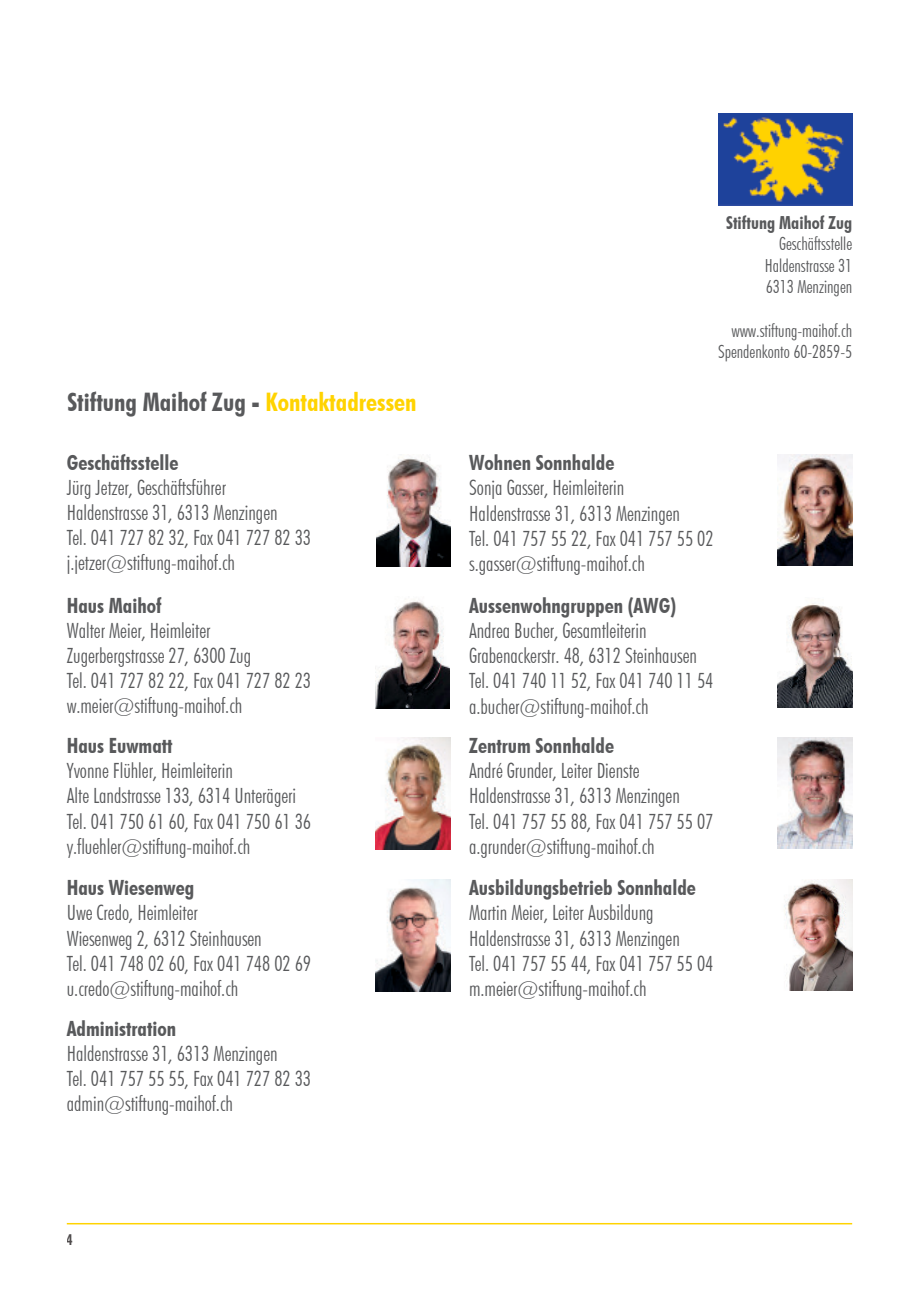
<style>
.page{position:relative;width:919px;height:1289px;background:#fff}
.page>*{position:absolute;margin:0;border:0;box-sizing:border-box;transform-origin:0 0}
.t1{font:700 condensed 25.5px "Futura BT";color:#58595b}
.Fliesstext{font:300 condensed 21px "Futura BT";color:#58595b}
.Untertitel{font:700 condensed 21px "Futura BT";color:#58595b}
.t2{font:300 condensed 18px "Futura BT";color:#58595b}
.t3{font:700 condensed 18px "Futura BT";color:#58595b}
.t4{font:700 condensed 15px "Futura BT";color:#231f20}
.s1{color:#ffd300}
</style>
<div class="page">
<hr style="left:67px;top:1222px;width:785px;height:2px;background:#ffd300">
<img style="left:376px;top:457px;width:75px;height:109px">
<img style="left:375px;top:879px;width:75px;height:112px">
<img style="left:375px;top:601px;width:74px;height:107px">
<img style="left:777px;top:454px;width:75px;height:111px">
<img style="left:777px;top:603px;width:75px;height:105px">
<img style="left:375px;top:737px;width:75px;height:112px">
<img style="left:777px;top:737px;width:75px;height:111px">
<img style="left:784px;top:879px;width:68px;height:111px">
<img style="left:718px;top:113px;width:134px;height:92px">
<p class="t1" style="left:67px;top:386px;width:351px">Stiftung Maihof Zug - <span class="s1">Kontaktadressen</span></p>
<p class="Untertitel" style="left:67px;top:449px;width:113px">Geschäftsstelle</p>
<p class="Fliesstext" style="left:67px;top:474px;width:161px">Jürg Jetzer, Geschäftsführer</p>
<p class="Fliesstext" style="left:67px;top:499px;width:212px">Haldenstrasse 31, 6313 Menzingen</p>
<p class="Fliesstext" style="left:67px;top:525px;width:246px">Tel. 041 727 82 32, Fax 041 727 82 33</p>
<p class="Fliesstext" style="left:67px;top:550px;width:170px">j.jetzer@stiftung-maihof.ch</p>
<p class="Untertitel" style="left:67px;top:592px;width:96px">Haus Maihof</p>
<p class="Fliesstext" style="left:67px;top:617px;width:145px">Walter Meier, Heimleiter</p>
<p class="Fliesstext" style="left:67px;top:642px;width:186px">Zugerbergstrasse 27, 6300 Zug</p>
<p class="Fliesstext" style="left:67px;top:668px;width:246px">Tel. 041 727 82 22, Fax 041 727 82 23</p>
<p class="Fliesstext" style="left:67px;top:693px;width:177px">w.meier@stiftung-maihof.ch</p>
<p class="Untertitel" style="left:67px;top:732px;width:107px">Haus Euwmatt</p>
<p class="Fliesstext" style="left:67px;top:758px;width:168px">Yvonne Flühler, Heimleiterin</p>
<p class="Fliesstext" style="left:67px;top:783px;width:231px">Alte Landstrasse 133, 6314 Unterägeri</p>
<p class="Fliesstext" style="left:67px;top:808px;width:246px">Tel. 041 750 61 60, Fax 041 750 61 36</p>
<p class="Fliesstext" style="left:67px;top:833px;width:185px">y.fluehler@stiftung-maihof.ch</p>
<p class="Untertitel" style="left:67px;top:875px;width:129px">Haus Wiesenweg</p>
<p class="Fliesstext" style="left:67px;top:900px;width:133px">Uwe Credo, Heimleiter</p>
<p class="Fliesstext" style="left:67px;top:925px;width:196px">Wiesenweg 2, 6312 Steinhausen</p>
<p class="Fliesstext" style="left:67px;top:950px;width:246px">Tel. 041 748 02 60, Fax 041 748 02 69</p>
<p class="Fliesstext" style="left:67px;top:975px;width:173px">u.credo@stiftung-maihof.ch</p>
<p class="Untertitel" style="left:67px;top:1015px;width:111px">Administration</p>
<p class="Fliesstext" style="left:67px;top:1040px;width:212px">Haldenstrasse 31, 6313 Menzingen</p>
<p class="Fliesstext" style="left:67px;top:1065px;width:246px">Tel. 041 757 55 55, Fax 041 727 82 33</p>
<p class="Fliesstext" style="left:67px;top:1090px;width:168px">admin@stiftung-maihof.ch</p>
<p class="t4" style="left:67px;top:1230px;width:8px">4</p>
<p class="t3" style="left:726px;top:211px;width:128px">Stiftung Maihof Zug</p>
<p class="t2" style="left:779px;top:233px;width:74px">Geschäftsstelle</p>
<p class="t2" style="left:764px;top:254px;width:89px">Haldenstrasse 31</p>
<p class="t2" style="left:765px;top:276px;width:88px">6313 Menzingen</p>
<p class="t2" style="left:731px;top:319px;width:122px">www.stiftung-maihof.ch</p>
<p class="t2" style="left:718px;top:341px;width:135px">Spendenkonto 60-2859-5</p>
<p class="Untertitel" style="left:469px;top:450px;width:146px">Wohnen Sonnhalde</p>
<p class="Fliesstext" style="left:469px;top:475px;width:156px">Sonja Gasser, Heimleiterin</p>
<p class="Fliesstext" style="left:469px;top:500px;width:212px">Haldenstrasse 31, 6313 Menzingen</p>
<p class="Fliesstext" style="left:469px;top:525px;width:246px">Tel. 041 757 55 22, Fax 041 757 55 02</p>
<p class="Fliesstext" style="left:469px;top:550px;width:177px">s.gasser@stiftung-maihof.ch</p>
<p class="Untertitel" style="left:469px;top:592px;width:208px">Aussenwohngruppen (AWG)</p>
<p class="Fliesstext" style="left:469px;top:617px;width:179px">Andrea Bucher, Gesamtleiterin</p>
<p class="Fliesstext" style="left:469px;top:643px;width:229px">Grabenackerstr. 48, 6312 Steinhausen</p>
<p class="Fliesstext" style="left:469px;top:668px;width:246px">Tel. 041 740 11 52, Fax 041 740 11 54</p>
<p class="Fliesstext" style="left:469px;top:693px;width:181px">a.bucher@stiftung-maihof.ch</p>
<p class="Untertitel" style="left:469px;top:732px;width:146px">Zentrum Sonnhalde</p>
<p class="Fliesstext" style="left:469px;top:758px;width:172px">André Grunder, Leiter Dienste</p>
<p class="Fliesstext" style="left:469px;top:783px;width:212px">Haldenstrasse 31, 6313 Menzingen</p>
<p class="Fliesstext" style="left:469px;top:808px;width:246px">Tel. 041 757 55 88, Fax 041 757 55 07</p>
<p class="Fliesstext" style="left:469px;top:833px;width:187px">a.grunder@stiftung-maihof.ch</p>
<p class="Untertitel" style="left:469px;top:874px;width:228px">Ausbildungsbetrieb Sonnhalde</p>
<p class="Fliesstext" style="left:469px;top:900px;width:186px">Martin Meier, Leiter Ausbildung</p>
<p class="Fliesstext" style="left:469px;top:925px;width:212px">Haldenstrasse 31, 6313 Menzingen</p>
<p class="Fliesstext" style="left:469px;top:950px;width:246px">Tel. 041 757 55 44, Fax 041 757 55 04</p>
<p class="Fliesstext" style="left:469px;top:975px;width:179px">m.meier@stiftung-maihof.ch</p>
</div>
